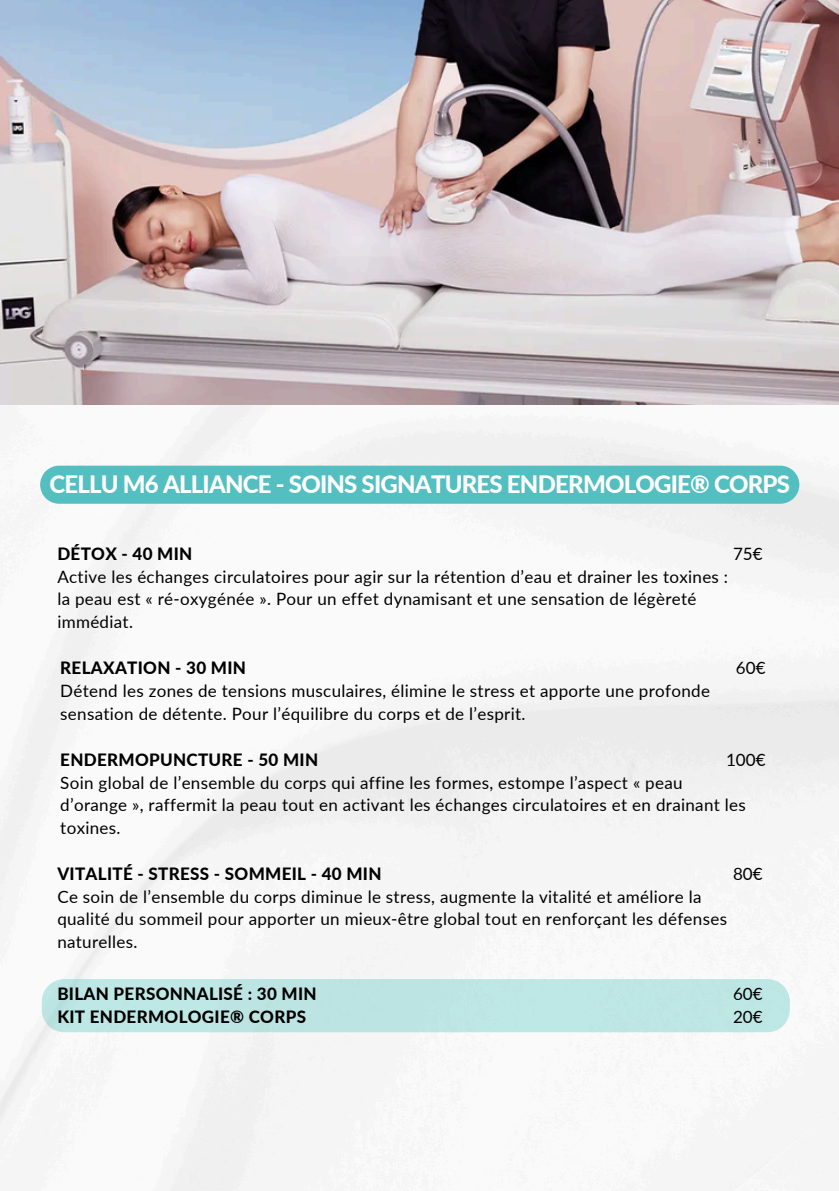
<style>
.page{position:relative;width:839px;height:1191px;background:#fff}
.page>*{position:absolute;margin:0;border:0;box-sizing:border-box;transform-origin:0 0}
.t1{font:800 24px "Lato";letter-spacing:-.035em;color:#fff}
.t2{font:17px/22.6px "Lato";letter-spacing:.02em;color:#000}
.t3{font:800 17px/22.6px "Lato";letter-spacing:.02em;color:#000}
</style>
<div class="page">
<div style="left:40px;top:466px;width:759px;height:38px;background:#53bfc1"></div>
<div style="left:42px;top:979px;width:747px;height:53px;background:#bee7e4"></div>
<img style="left:0;top:0;width:838px;height:405px">
<p class="t1" style="left:49px;top:469px;width:742px">CELLU M6 ALLIANCE - SOINS SIGNATURES ENDERMOLOGIE® CORPS</p>
<p class="t3" style="left:57px;top:542px;width:136px">DÉTOX - 40 MIN</p>
<h1 class="t2" style="left:733px;top:542px;width:31px">75€</h1>
<p class="t2" style="left:57px;top:565px;width:672px">Active les échanges circulatoires pour agir sur la rétention d’eau et drainer les toxines :</p>
<p class="t2" style="left:57px;top:587px;width:640px">la peau est « ré-oxygénée ». Pour un effet dynamisant et une sensation de légèreté immédiat.</p>
<p class="t3" style="left:60px;top:656px;width:187px">RELAXATION - 30 MIN</p>
<p class="t2" style="left:736px;top:656px;width:31px">60€</p>
<p class="t2" style="left:60px;top:679px;width:651px">Détend les zones de tensions musculaires, élimine le stress et apporte une profonde sensation de détente. Pour l’équilibre du corps et de l’esprit.</p>
<p class="t3" style="left:60px;top:748px;width:259px">ENDERMOPUNCTURE - 50 MIN</p>
<p class="t2" style="left:726px;top:748px;width:41px">100€</p>
<p class="t2" style="left:60px;top:771px;width:687px">Soin global de l’ensemble du corps qui affine les formes, estompe l’aspect « peau d’orange », raffermit la peau tout en activant les échanges circulatoires et en drainant les toxines.</p>
<h2 class="t3" style="left:57px;top:862px;width:326px">VITALITÉ - STRESS - SOMMEIL - 40 MIN</h2>
<p class="t2" style="left:733px;top:862px;width:31px">80€</p>
<p class="t2" style="left:57px;top:885px;width:671px">Ce soin de l’ensemble du corps diminue le stress, augmente la vitalité et améliore la qualité du sommeil pour apporter un mieux-être global tout en renforçant les défenses naturelles.</p>
<p class="t3" style="left:57px;top:982px;width:261px">BILAN PERSONNALISÉ : 30 MIN<br>KIT ENDERMOLOGIE® CORPS</p>
<p class="t2" style="left:733px;top:982px;width:31px">60€</p>
<p class="t2" style="left:733px;top:1005px;width:31px">20€</p>
</div>
